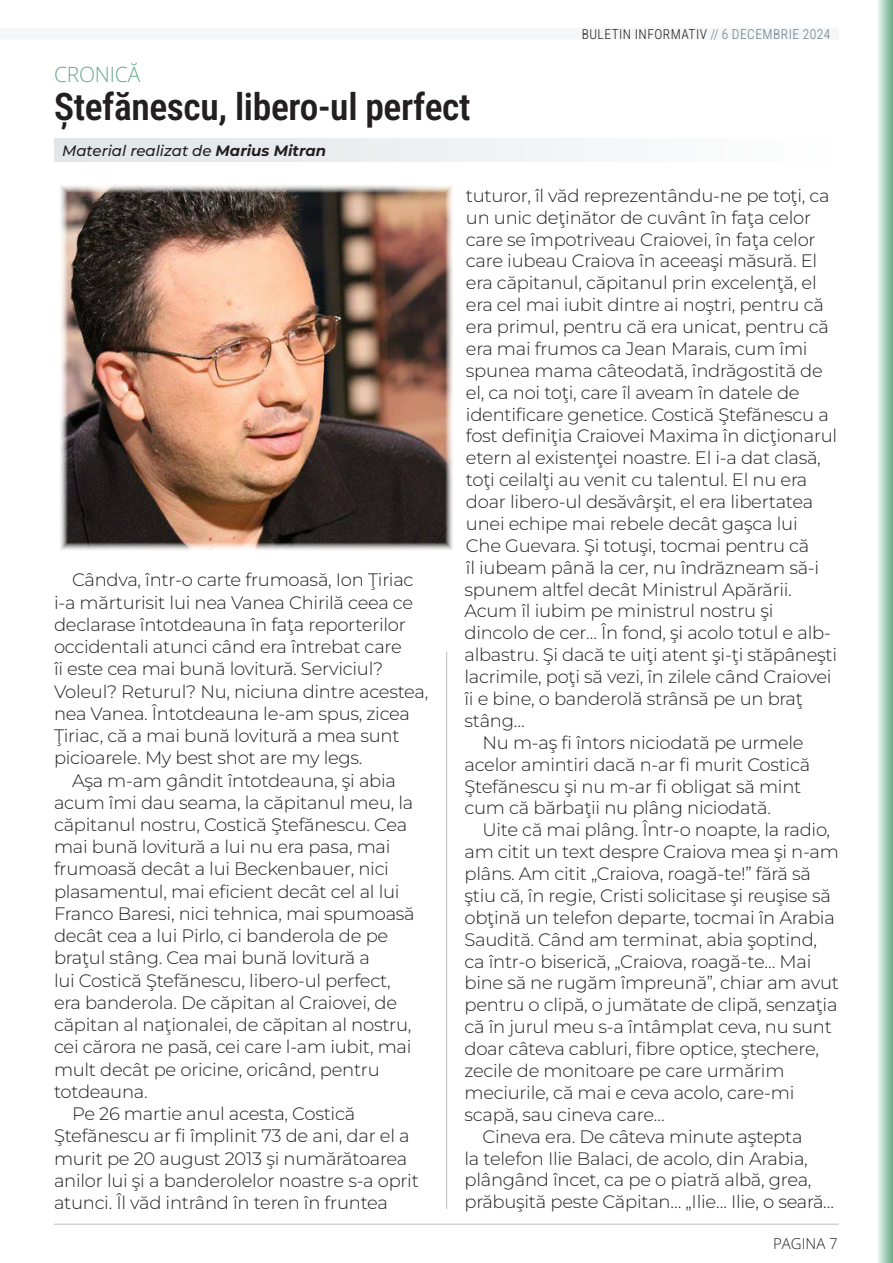
<style>
.page{position:relative;width:893px;height:1263px;background:#fff}
.page>*{position:absolute;margin:0;border:0;box-sizing:border-box;transform-origin:0 0}
.t1{font:600 37.5px "Roboto Condensed";letter-spacing:-.01em;color:#231f20}
.t2{font:300 21px "Open Sans";letter-spacing:-.01em;color:#66ab88}
.t3{font:300 18px/21.9px "Montserrat";letter-spacing:-.015em;color:#231f20}
.t4{font:italic 500 15px "Montserrat";color:#231f20}
.t5{font:300 15px "Open Sans";color:#231f20}
.t6{font:300 13.5px "Roboto Condensed";letter-spacing:.035em;color:#231f20}
.s1{font-weight:700}
.s2{color:#6c7d86}
</style>
<div class="page">
<hr style="left:54px;top:1224px;width:785px;height:1px;background:#231f20">
<svg style="left:878px;top:0;width:15px;height:1263px"></svg>
<div style="left:0;top:28px;width:839px;height:12px;background:#f5f6f7"></div>
<div style="left:54px;top:138px;width:785px;height:24px;background:linear-gradient(to right,#e0e5e8,#fefefe)"></div>
<hr style="left:446px;top:651px;width:1px;height:558px;background:#231f20">
<img style="left:60px;top:185px;width:393px;height:365px">
<p class="t2" style="left:54px;top:60px;width:88px">CRONICĂ</p>
<p class="t1" style="left:54px;top:80px;width:418px">Ștefănescu, libero-ul perfect</p>
<p class="t4" style="left:62px;top:140px;width:266px">Material realizat de <span class="s1">Marius Mitran</span></p>
<p class="t6" style="left:582px;top:24px;width:250px">BULETIN INFORMATIV <span class="s2">// 6 DECEMBRIE 2024</span></p>
<p class="t3" style="left:54px;top:568px;width:376px;text-indent:18px">Cândva, într-o carte frumoasă, Ion Ţiriac i-a mărturisit lui nea Vanea Chirilă ceea ce declarase întotdeauna în faţa reporterilor occidentali atunci când era întrebat care<br>îi este cea mai bună lovitură. Serviciul?<br>Voleul? Returul? Nu, niciuna dintre acestea, nea Vanea. Întotdeauna le-am spus, zicea Ţiriac, că a mai bună lovitură a mea sunt picioarele. My best shot are my legs.</p>
<p class="t3" style="left:54px;top:768px;width:362px;text-indent:18px">Aşa m-am gândit întotdeauna, şi abia acum îmi dau seama, la căpitanul meu, la căpitanul nostru, Costică Ştefănescu. Cea mai bună lovitură a lui nu era pasa, mai frumoasă decât a lui Beckenbauer, nici plasamentul, mai eficient decât cel al lui Franco Baresi, nici tehnica, mai spumoasă decât cea a lui Pirlo, ci banderola de pe braţul stâng. Cea mai bună lovitură a<br>lui Costică Ştefănescu, libero-ul perfect, era banderola. De căpitan al Craiovei, de căpitan al naţionalei, de căpitan al nostru, cei cărora ne pasă, cei care l-am iubit, mai mult decât pe oricine, oricând, pentru totdeauna.</p>
<p class="t3" style="left:54px;top:1102px;width:366px;text-indent:18px">Pe 26 martie anul acesta, Costică Ştefănescu ar fi împlinit 73 de ani, dar el a murit pe 20 august 2013 şi numărătoarea anilor lui şi a banderolelor noastre s-a oprit atunci. Îl văd intrând în teren în fruntea</p>
<p class="t3" style="left:464px;top:184px;width:374px">tuturor, îl văd reprezentându-ne pe toţi, ca un unic deţinător de cuvânt în faţa celor care se împotriveau Craiovei, în faţa celor care iubeau Craiova în aceeaşi măsură. El era căpitanul, căpitanul prin excelenţă, el era cel mai iubit dintre ai noştri, pentru că era primul, pentru că era unicat, pentru că era mai frumos ca Jean Marais, cum îmi spunea mama câteodată, îndrăgostită de el, ca noi toţi, care îl aveam în datele de identificare genetice. Costică Ştefănescu a fost definiţia Craiovei Maxima în dicţionarul etern al existenţei noastre. El i-a dat clasă, toţi ceilalţi au venit cu talentul. El nu era doar libero-ul desăvârşit, el era libertatea unei echipe mai rebele decât gaşca lui<br>Che Guevara. Şi totuşi, tocmai pentru că<br>îl iubeam până la cer, nu îndrăzneam să-i spunem altfel decât Ministrul Apărării.<br>Acum îl iubim pe ministrul nostru şi dincolo de cer… În fond, şi acolo totul e alb&shy;albastru. Şi dacă te uiţi atent şi-ţi stăpâneşti lacrimile, poţi să vezi, în zilele când Craiovei îi e bine, o banderolă strânsă pe un braţ stâng…</p>
<p class="t3" style="left:464px;top:731px;width:347px;text-indent:18px">Nu m-aş fi întors niciodată pe urmele acelor amintiri dacă n-ar fi murit Costică Ştefănescu şi nu m-ar fi obligat să mint cum că bărbaţii nu plâng niciodată.</p>
<p class="t3" style="left:464px;top:818px;width:376px;text-indent:18px">Uite că mai plâng. Într-o noapte, la radio, am citit un text despre Craiova mea şi n-am plâns. Am citit „Craiova, roagă-te!” fără să ştiu că, în regie, Cristi solicitase şi reuşise să obţină un telefon departe, tocmai în Arabia Saudită. Când am terminat, abia şoptind, ca într-o biserică, „Craiova, roagă-te… Mai bine să ne rugăm împreună”, chiar am avut pentru o clipă, o jumătate de clipă, senzaţia că în jurul meu s-a întâmplat ceva, nu sunt doar câteva cabluri, fibre optice, ştechere, zecile de monitoare pe care urmărim meciurile, că mai e ceva acolo, care-mi scapă, sau cineva care…</p>
<p class="t3" style="left:464px;top:1125px;width:371px;text-indent:18px">Cineva era. De câteva minute aştepta<br>la telefon Ilie Balaci, de acolo, din Arabia, plângând încet, ca pe o piatră albă, grea, prăbuşită peste Căpitan… „Ilie… Ilie, o seară…</p>
<p class="t5" style="left:773px;top:1233px;width:66px">PAGINA 7</p>
</div>
